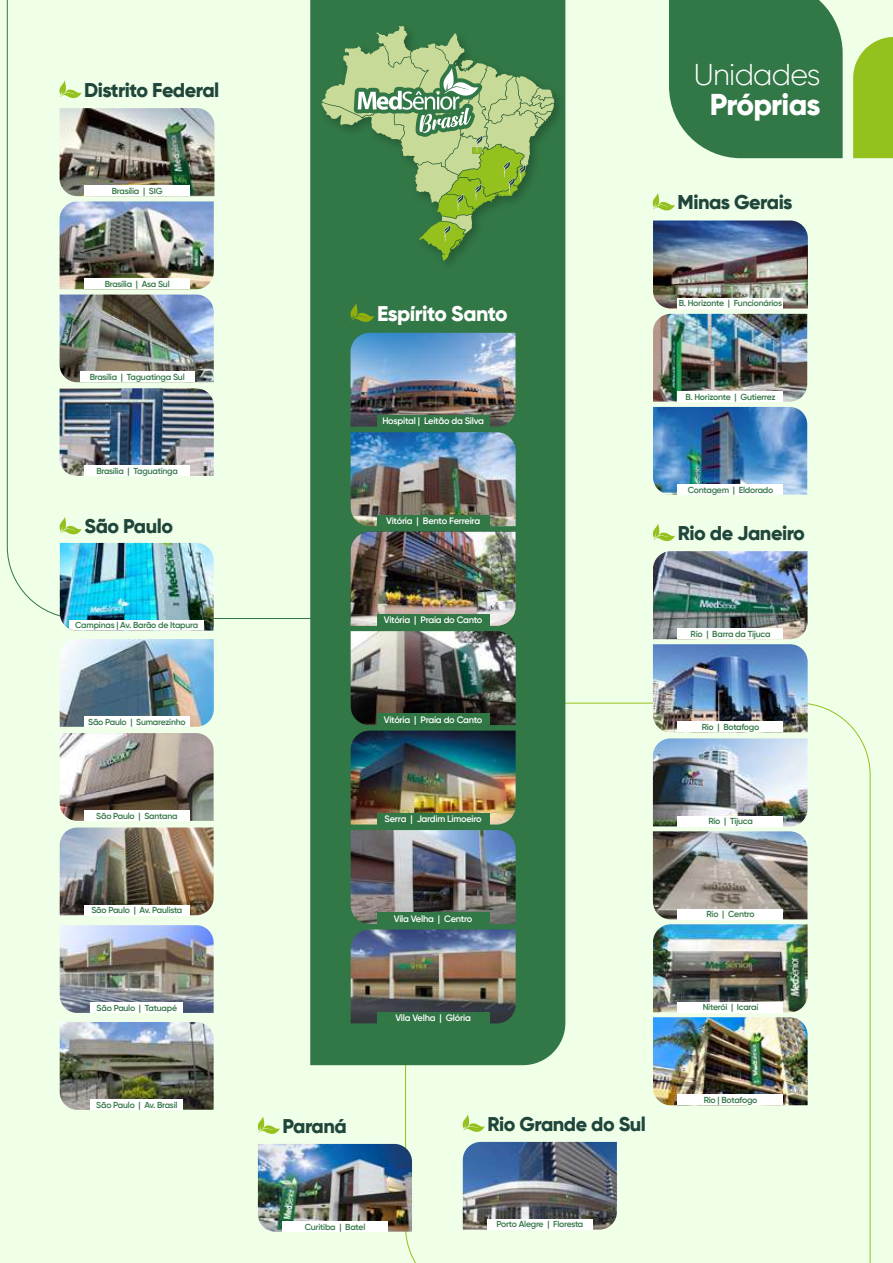
<style>
.page{position:relative;width:893px;height:1263px;background:#f0ffe7}
.page>*{position:absolute;margin:0;border:0;box-sizing:border-box;transform-origin:0 0}
.t1{font:300 30px "Gilroy";letter-spacing:-.025em;color:#fff}
.t2{font:800 30px "Gilroy";letter-spacing:-.025em;color:#fff}
.t3{font:800 21.15px "Gilroy";letter-spacing:-.025em;color:#fff}
.t4{font:800 19.8px "Gilroy";letter-spacing:-.025em;color:#20463c}
.t5{font:600 9.3px "Gilroy";letter-spacing:-.025em;color:#fff}
.t6{font:600 8.7px "Gilroy";letter-spacing:-.025em;color:#327746}
</style>
<div class="page">
<svg style="left:405px;top:702px;width:466px;height:561px"></svg>
<svg style="left:7px;top:0;width:303px;height:619px"></svg>
<svg style="left:652px;top:193px;width:23px;height:18px"></svg>
<svg style="left:652px;top:523px;width:23px;height:19px"></svg>
<div style="left:669px;top:0;width:174px;height:158px;background:#327746"></div>
<svg style="left:853px;top:37px;width:40px;height:121px;background:#9cc52e"></svg>
<div style="left:310px;top:0;width:255px;height:1065px;background:#327746"></div>
<img style="left:60px;top:639px;width:154px;height:88px">
<img style="left:60px;top:733px;width:154px;height:88px">
<img style="left:60px;top:827px;width:154px;height:88px">
<svg style="left:59px;top:517px;width:23px;height:18px"></svg>
<div style="left:84px;top:716px;width:105px;height:11px;background:#fff"></div>
<div style="left:84px;top:810px;width:105px;height:11px;background:#fff"></div>
<div style="left:84px;top:905px;width:105px;height:10px;background:#fff"></div>
<img style="left:60px;top:925px;width:154px;height:88px">
<div style="left:91px;top:1002px;width:92px;height:11px;background:#fff"></div>
<img style="left:60px;top:1022px;width:154px;height:88px">
<div style="left:91px;top:1099px;width:92px;height:11px;background:#fff"></div>
<img style="left:60px;top:543px;width:154px;height:88px">
<div style="left:70px;top:620px;width:134px;height:11px;background:#fff"></div>
<svg style="left:462px;top:1114px;width:23px;height:19px"></svg>
<img style="left:463px;top:1142px;width:154px;height:87px">
<div style="left:487px;top:1219px;width:105px;height:11px;background:#fff"></div>
<img style="left:258px;top:1144px;width:154px;height:88px">
<svg style="left:257px;top:1116px;width:23px;height:18px"></svg>
<div style="left:282px;top:1221px;width:106px;height:11px;background:#fff"></div>
<svg style="left:59px;top:80px;width:23px;height:19px"></svg>
<img style="left:60px;top:108px;width:154px;height:88px">
<img style="left:60px;top:201px;width:154px;height:88px">
<img style="left:60px;top:295px;width:154px;height:87px">
<div style="left:80px;top:372px;width:114px;height:10px;background:#fff"></div>
<img style="left:60px;top:388px;width:154px;height:88px">
<div style="left:84px;top:465px;width:106px;height:11px;background:#fff"></div>
<div style="left:84px;top:279px;width:106px;height:10px;background:#fff"></div>
<div style="left:84px;top:186px;width:106px;height:10px;background:#fff"></div>
<img style="left:653px;top:220px;width:155px;height:89px">
<img style="left:653px;top:314px;width:154px;height:88px">
<img style="left:653px;top:407px;width:154px;height:88px">
<div style="left:678px;top:298px;width:105px;height:11px;background:#fff"></div>
<div style="left:678px;top:391px;width:105px;height:11px;background:#fff"></div>
<div style="left:678px;top:484px;width:105px;height:11px;background:#fff"></div>
<img style="left:653px;top:551px;width:155px;height:88px">
<img style="left:653px;top:644px;width:155px;height:88px">
<img style="left:653px;top:738px;width:154px;height:88px">
<img style="left:653px;top:831px;width:154px;height:88px">
<img style="left:653px;top:924px;width:155px;height:88px">
<div style="left:678px;top:629px;width:105px;height:10px;background:#fff"></div>
<div style="left:678px;top:722px;width:105px;height:10px;background:#fff"></div>
<div style="left:678px;top:816px;width:105px;height:10px;background:#fff"></div>
<div style="left:678px;top:909px;width:105px;height:10px;background:#fff"></div>
<div style="left:678px;top:1002px;width:105px;height:10px;background:#fff"></div>
<img style="left:653px;top:1017px;width:155px;height:88px">
<div style="left:678px;top:1095px;width:105px;height:10px;background:#fff"></div>
<img style="left:351px;top:631px;width:165px;height:94px">
<img style="left:351px;top:432px;width:165px;height:94px">
<img style="left:351px;top:360px;width:164px;height:67px">
<img style="left:351px;top:929px;width:165px;height:94px">
<img style="left:351px;top:731px;width:165px;height:93px">
<img style="left:351px;top:830px;width:165px;height:94px">
<img style="left:351px;top:532px;width:165px;height:94px">
<div style="left:377px;top:415px;width:112px;height:12px;background:#327746"></div>
<div style="left:377px;top:515px;width:112px;height:11px;background:#327746"></div>
<div style="left:377px;top:614px;width:112px;height:12px;background:#327746"></div>
<div style="left:377px;top:714px;width:112px;height:11px;background:#327746"></div>
<div style="left:377px;top:813px;width:112px;height:11px;background:#327746"></div>
<div style="left:377px;top:913px;width:112px;height:11px;background:#327746"></div>
<div style="left:377px;top:1012px;width:112px;height:11px;background:#327746"></div>
<img style="left:314px;top:18px;width:252px;height:258px">
<svg style="left:321px;top:10px;width:233px;height:350px;background:#5a915e"></svg>
<h3 class="t4" style="left:84px;top:77px;width:137px">Distrito Federal</h3>
<p class="t6" style="left:112px;top:186px;width:52px">Brasília | SIG</p>
<p class="t6" style="left:105px;top:279px;width:66px">Brasília | Asa Sul</p>
<p class="t6" style="left:90px;top:372px;width:96px">Brasília | Taguatinga Sul</p>
<p class="t6" style="left:96px;top:465px;width:83px">Brasília | Taguatinga</p>
<h3 class="t4" style="left:84px;top:514px;width:90px">São Paulo</h3>
<p class="t6" style="left:75px;top:619px;width:125px">Campinas | Av. Barão de Itapura</p>
<p class="t6" style="left:88px;top:716px;width:99px">São Paulo | Sumarezinho</p>
<p class="t6" style="left:96px;top:810px;width:83px">São Paulo | Santana</p>
<p class="t6" style="left:91px;top:905px;width:93px">São Paulo | Av. Paulista</p>
<p class="t6" style="left:97px;top:1002px;width:82px">São Paulo | Tatuapé</p>
<p class="t6" style="left:96px;top:1099px;width:83px">São Paulo | Av. Brasil</p>
<h1 class="t1" style="left:694px;top:56px;width:128px">Unidades</h1>
<h1 class="t2" style="left:710px;top:85px;width:112px">Próprias</h1>
<h3 class="t4" style="left:677px;top:190px;width:117px">Minas Gerais</h3>
<h2 class="t3" style="left:377px;top:300px;width:132px">Espírito Santo</h2>
<p class="t5" style="left:382px;top:415px;width:103px">Hospital | Leitão da Silva</p>
<p class="t5" style="left:386px;top:515px;width:95px">Vitória | Bento Ferreira</p>
<p class="t5" style="left:384px;top:614px;width:100px">Vitória | Praia do Canto</p>
<p class="t5" style="left:384px;top:714px;width:100px">Vitória | Praia do Canto</p>
<p class="t5" style="left:385px;top:813px;width:99px">Serra | Jardim Limoeiro</p>
<p class="t5" style="left:394px;top:913px;width:80px">Vila Velha | Centro</p>
<p class="t5" style="left:395px;top:1012px;width:77px">Vila Velha | Glória</p>
<h3 class="t4" style="left:283px;top:1113px;width:66px">Paraná</h3>
<h3 class="t4" style="left:487px;top:1111px;width:160px">Rio Grande do Sul</h3>
<p class="t6" style="left:679px;top:298px;width:105px">B. Horizonte | Funcionários</p>
<p class="t6" style="left:686px;top:391px;width:91px">B. Horizonte | Gutierrez</p>
<p class="t6" style="left:688px;top:484px;width:87px">Contagem | Eldorado</p>
<h3 class="t4" style="left:678px;top:520px;width:129px">Rio de Janeiro</h3>
<p class="t6" style="left:691px;top:629px;width:81px">Rio | Barra da Tijuca</p>
<p class="t6" style="left:702px;top:722px;width:59px">Rio | Botafogo</p>
<p class="t6" style="left:708px;top:816px;width:46px">Rio | Tijuca</p>
<p class="t6" style="left:706px;top:909px;width:50px">Rio | Centro</p>
<p class="t6" style="left:703px;top:1002px;width:57px">Niterói | Icaraí</p>
<p class="t6" style="left:704px;top:1095px;width:55px">Rio | Botafogo</p>
<p class="t6" style="left:305px;top:1221px;width:62px">Curitiba | Batel</p>
<p class="t6" style="left:497px;top:1219px;width:88px">Porto Alegre | Floresta</p>
</div>
